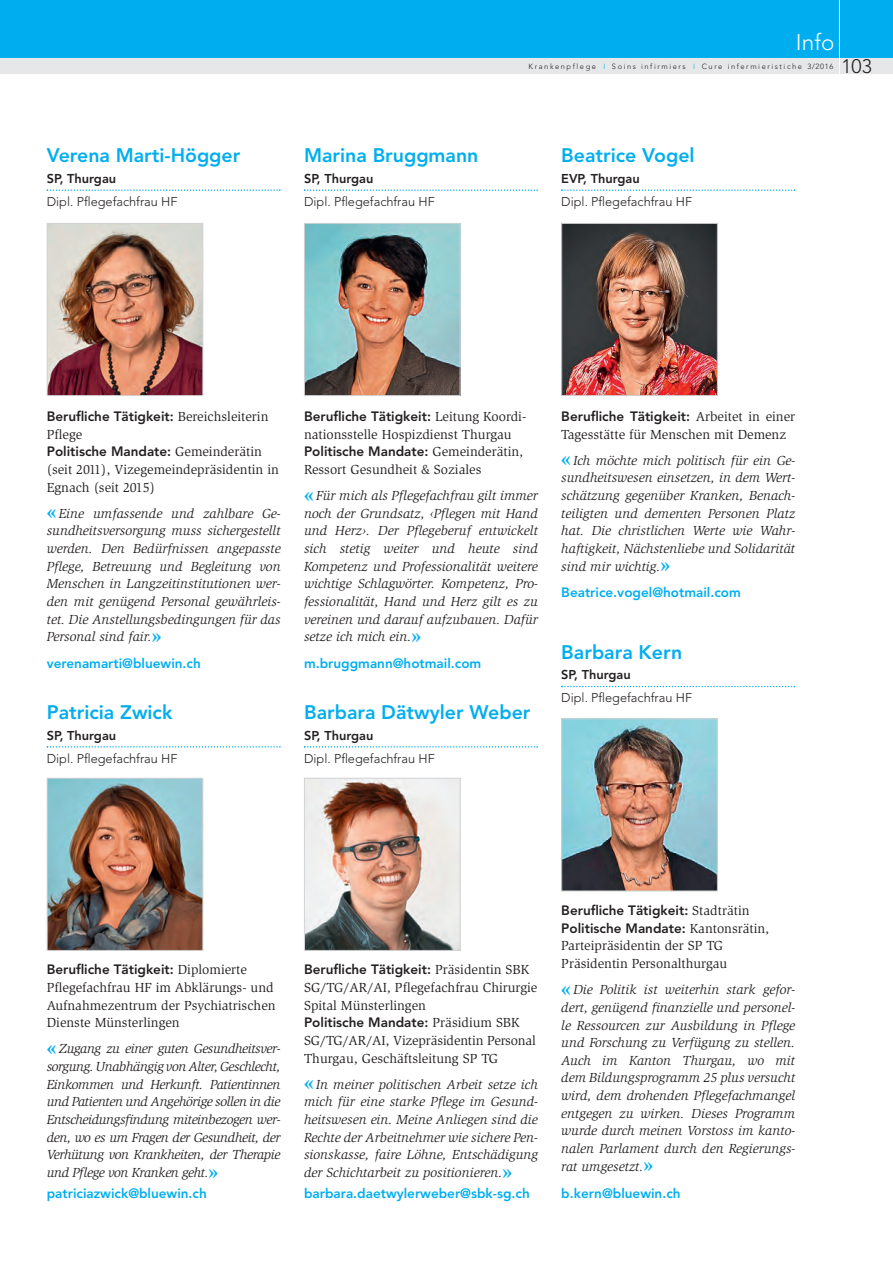
<style>
.page{position:relative;width:893px;height:1263px;background:#fff}
.page>*{position:absolute;margin:0;border:0;box-sizing:border-box;transform-origin:0 0}
.t1{font:300 22.5px "Avenir";color:#fff}
.t2{font:800 19.5px "Avenir";color:#00aeef}
.t3{font:300 19.5px "Avenir";color:#231f20}
.t4{font:italic 13.5px/17.7px "Slimbach";color:#231f20;text-align:justify}
.t5{font:13.5px/17.7px "Slimbach";color:#231f20}
.t6{font:800 13.5px/17.7px "Avenir";color:#231f20}
.t7{font:800 13.5px "Avenir";color:#00aeef}
.t8{font:300 12.75px "Avenir";color:#231f20}
.t9{font:800 12.75px "Avenir";color:#231f20}
.t10{font:300 7.5px "Avenir";letter-spacing:.21em;color:#231f20}
.s1{color:#00aeef}
.s2{font-family:"Slimbach";font-weight:400}
.s3{font-weight:900;font-style:normal;font-size:21px;color:#00aeef}
.s4{font-style:normal}
.s5{font-weight:900;font-size:21px;color:#00aeef}
.s6{font-style:italic}
</style>
<div class="page">
<div style="left:0;top:58px;width:893px;height:16px;background:#e6e7e9"></div>
<div style="left:0;top:0;width:893px;height:58px;background:#00aeef"></div>
<hr style="left:839px;top:0;width:1px;height:74px;background:#fff">
<svg style="left:304px;top:189px;width:234px;height:2px"></svg>
<img style="left:306px;top:225px;width:152px;height:169px">
<div style="left:304px;top:223px;width:156px;height:173px;border:1px solid #d1d2d4"></div>
<svg style="left:304px;top:746px;width:234px;height:1px"></svg>
<img style="left:306px;top:780px;width:152px;height:169px">
<div style="left:304px;top:778px;width:156px;height:173px;border:1px solid #d1d2d4"></div>
<svg style="left:561px;top:686px;width:234px;height:1px"></svg>
<img style="left:563px;top:720px;width:153px;height:169px">
<div style="left:561px;top:718px;width:157px;height:173px;border:1px solid #d1d2d4"></div>
<svg style="left:47px;top:189px;width:234px;height:2px"></svg>
<img style="left:49px;top:225px;width:152px;height:169px">
<div style="left:47px;top:223px;width:156px;height:173px;border:1px solid #d1d2d4"></div>
<svg style="left:561px;top:189px;width:234px;height:2px"></svg>
<img style="left:563px;top:225px;width:153px;height:169px">
<div style="left:561px;top:223px;width:157px;height:173px;border:1px solid #d1d2d4"></div>
<svg style="left:47px;top:746px;width:234px;height:1px"></svg>
<img style="left:49px;top:780px;width:152px;height:169px">
<div style="left:47px;top:778px;width:156px;height:173px;border:1px solid #d1d2d4"></div>
<h2 class="t2" style="left:47px;top:148px;width:195px">Verena Marti-Högger</h2>
<p class="t9" style="left:47px;top:173px;width:71px">SP, Thurgau</p>
<p class="t8" style="left:47px;top:196px;width:132px">Dipl. Pflegefachfrau HF</p>
<h2 class="t2" style="left:304px;top:148px;width:176px">Marina Bruggmann</h2>
<p class="t9" style="left:304px;top:173px;width:71px">SP, Thurgau</p>
<p class="t8" style="left:304px;top:196px;width:132px">Dipl. Pflegefachfrau HF</p>
<h1 class="t1" style="left:796px;top:33px;width:40px">Info</h1>
<p class="t10" style="left:529px;top:63px;width:306px">Krankenpflege <span class="s1">I</span> Soins infirmiers <span class="s1">I</span> Cure infermieristiche 3/2016</p>
<h2 class="t3" style="left:841px;top:58px;width:32px">103</h2>
<h2 class="t2" style="left:561px;top:148px;width:135px">Beatrice Vogel</h2>
<p class="t9" style="left:561px;top:173px;width:80px">EVP, Thurgau</p>
<p class="t8" style="left:561px;top:196px;width:132px">Dipl. Pflegefachfrau HF</p>
<p class="t6" style="left:47px;top:409px;width:223px">Berufliche Tätigkeit: <span class="s2">Bereichsleiterin</span></p>
<p class="t5" style="left:47px;top:426px;width:37px">Pflege</p>
<p class="t6" style="left:47px;top:444px;width:217px">Politische Mandate: <span class="s2">Gemeinderätin</span></p>
<p class="t5" style="left:47px;top:462px;width:234px">(seit 2011), Vizegemeindepräsidentin in<br>Egnach (seit 2015)</p>
<p class="t4" style="left:47px;top:505px;width:235px"><span class="s3">«</span> Eine umfassende und zahlbare Ge&shy;sundheitsversorgung muss sichergestellt werden. Den Bedürfnissen angepasste Pflege, Betreuung und Begleitung von Menschen in Langzeitinstitutionen wer&shy;den mit genügend Personal gewährleis&shy;tet. Die Anstellungsbedingungen für das Personal sind fair.<span class="s3">»</span></p>
<p class="t7" style="left:47px;top:658px;width:156px">verenamarti@bluewin.ch</p>
<h2 class="t2" style="left:47px;top:704px;width:127px">Patricia Zwick</h2>
<p class="t9" style="left:47px;top:730px;width:71px">SP, Thurgau</p>
<p class="t8" style="left:47px;top:753px;width:132px">Dipl. Pflegefachfrau HF</p>
<p class="t6" style="left:304px;top:409px;width:224px">Berufliche Tätigkeit: <span class="s2">Leitung Koordi-</span></p>
<p class="t5" style="left:304px;top:426px;width:209px">nationsstelle Hospizdienst Thurgau</p>
<p class="t6" style="left:304px;top:444px;width:221px">Politische Mandate: <span class="s2">Gemeinderätin,</span></p>
<p class="t4" style="left:304px;top:457px;width:235px;line-height:26.1px"><span class="s4">Ressort Gesundheit &amp; Soziales<br></span><span class="s3">«</span> Für mich als Pflegefachfrau gilt immer</p>
<p class="t4" style="left:304px;top:505px;width:235px">noch der Grundsatz, ‹Pflegen mit Hand und Herz›. Der Pflegeberuf entwickelt sich stetig weiter und heute sind Kompetenz und Professionalität weitere wichtige Schlagwörter. Kompetenz, Pro&shy;fessionalität, Hand und Herz gilt es zu vereinen und darauf aufzubauen. Dafür setze ich mich ein.<span class="s3">»</span></p>
<p class="t7" style="left:304px;top:658px;width:179px">m.bruggmann@hotmail.com</p>
<h2 class="t2" style="left:304px;top:704px;width:228px">Barbara Dätwyler Weber</h2>
<p class="t9" style="left:304px;top:730px;width:71px">SP, Thurgau</p>
<p class="t8" style="left:304px;top:753px;width:132px">Dipl. Pflegefachfrau HF</p>
<p class="t6" style="left:561px;top:409px;width:235px">Berufliche Tätigkeit: <span class="s2">Arbeitet in einer</span></p>
<p class="t5" style="left:561px;top:422px;width:235px;line-height:26.1px">Tagesstätte für Menschen mit Demenz <span class="s5">«</span> <span class="s6">Ich möchte mich politisch für ein Ge-</span></p>
<p class="t4" style="left:561px;top:470px;width:235px">sundheitswesen einsetzen, in dem Wert&shy;schätzung gegenüber Kranken, Benach&shy;teiligten und dementen Personen Platz hat. Die christlichen Werte wie Wahr&shy;haftigkeit, Nächstenliebe und Solidarität sind mir wichtig.<span class="s3">»</span></p>
<p class="t7" style="left:561px;top:587px;width:181px">Beatrice.vogel@hotmail.com</p>
<h2 class="t2" style="left:561px;top:644px;width:122px">Barbara Kern</h2>
<p class="t9" style="left:561px;top:670px;width:71px">SP, Thurgau</p>
<p class="t8" style="left:561px;top:693px;width:132px">Dipl. Pflegefachfrau HF</p>
<p class="t6" style="left:47px;top:962px;width:202px">Berufliche Tätigkeit: <span class="s2">Diplomierte</span></p>
<p class="t5" style="left:47px;top:980px;width:230px">Pflegefachfrau HF im Abklärungs- und<br>Aufnahmezentrum der Psychiatrischen<br>Dienste Münsterlingen</p>
<p class="t4" style="left:47px;top:1041px;width:235px"><span class="s3">«</span> Zugang zu einer guten Gesundheitsver&shy;sorgung. Unabhängig von Alter, Geschlecht, Einkommen und Herkunft. Patientinnen und Patienten und Angehörige sollen in die Entscheidungsfindung miteinbezogen wer&shy;den, wo es um Fragen der Gesundheit, der Verhütung von Krankheiten, der Therapie und Pflege von Kranken geht.<span class="s3">»</span></p>
<p class="t7" style="left:47px;top:1187px;width:162px">patriciazwick@bluewin.ch</p>
<p class="t6" style="left:304px;top:962px;width:227px">Berufliche Tätigkeit: <span class="s2">Präsidentin SBK</span></p>
<p class="t5" style="left:304px;top:980px;width:235px">SG/TG/AR/AI, Pflegefachfrau Chirurgie<br>Spital Münsterlingen</p>
<p class="t6" style="left:304px;top:1015px;width:217px">Politische Mandate: <span class="s2">Präsidium SBK</span></p>
<p class="t5" style="left:304px;top:1032px;width:233px">SG/TG/AR/AI, Vizepräsidentin Personal<br>Thurgau, Geschäftsleitung SP TG</p>
<p class="t4" style="left:304px;top:1076px;width:235px"><span class="s3">«</span> In meiner politischen Arbeit setze ich mich für eine starke Pflege im Gesund&shy;heitswesen ein. Meine Anliegen sind die Rechte der Arbeitnehmer wie sichere Pen&shy;sionskasse, faire Löhne, Entschädigung der Schichtarbeit zu positionieren.<span class="s3">»</span></p>
<p class="t7" style="left:304px;top:1187px;width:227px">barbara.daetwylerweber@sbk-sg.ch</p>
<p class="t6" style="left:561px;top:903px;width:209px">Berufliche Tätigkeit: <span class="s2">Stadträtin<br></span>Politische Mandate: <span class="s2">Kantonsrätin,</span></p>
<p class="t5" style="left:561px;top:938px;width:167px">Parteipräsidentin der SP TG<br>Präsidentin Personalthurgau</p>
<p class="t4" style="left:561px;top:982px;width:235px"><span class="s3">«</span> Die Politik ist weiterhin stark gefor&shy;dert, genügend finanzielle und personel&shy;le Ressourcen zur Ausbildung in Pflege und Forschung zu Verfügung zu stellen.<br>Auch im Kanton Thurgau, wo mit dem Bildungsprogramm 25 plus versucht wird, dem drohenden Pflegefachmangel entgegen zu wirken. Dieses Programm wurde durch meinen Vorstoss im kanto&shy;nalen Parlament durch den Regierungs&shy;rat umgesetzt.<span class="s3">»</span></p>
<p class="t7" style="left:561px;top:1187px;width:121px">b.kern@bluewin.ch</p>
</div>
